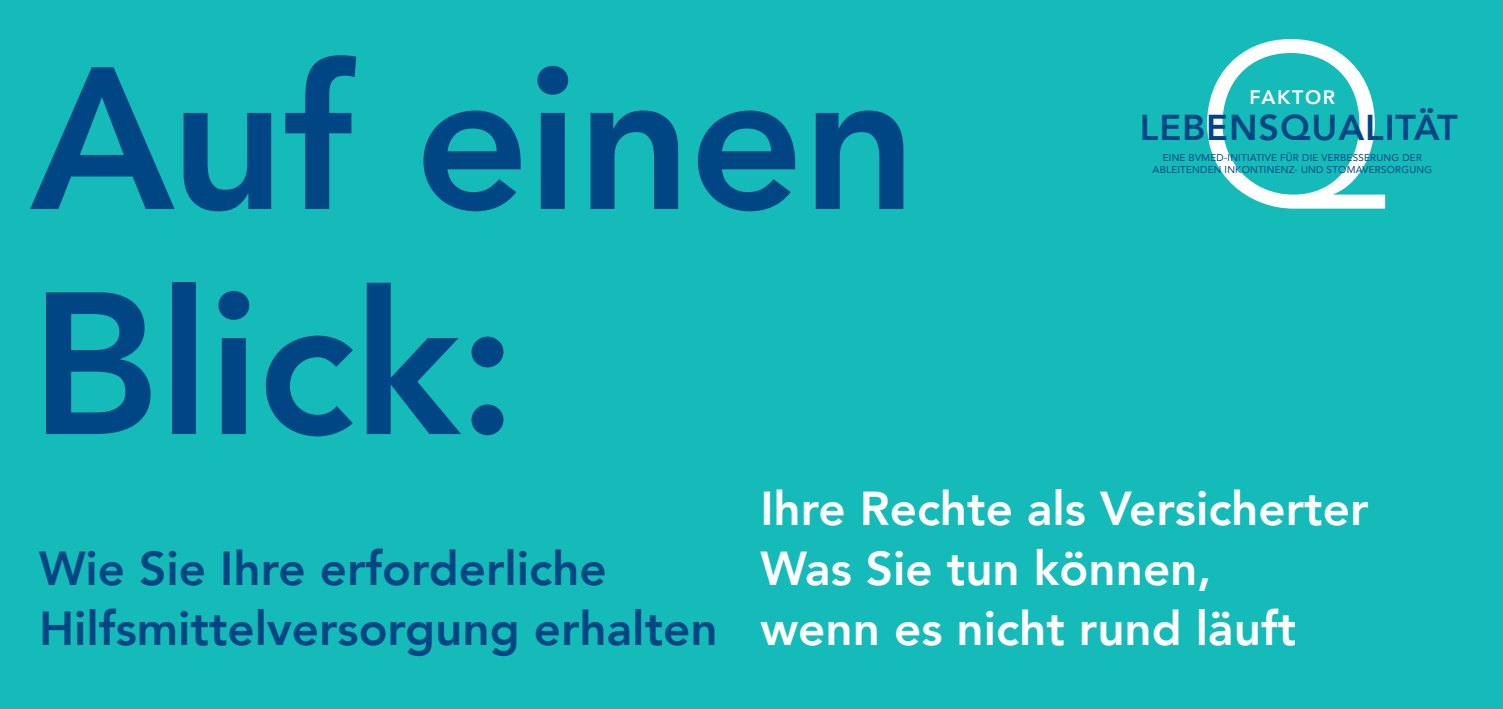
<style>
.page{position:relative;width:1503px;height:709px;background:#fff}
.page>*{position:absolute;margin:0;border:0;box-sizing:border-box;transform-origin:0 0}
.t1{font:800 200px/225px "Avenir";letter-spacing:-.01em;color:#004684}
.t2{font:800 47.5px/60px "Avenir";color:#fff}
.t3{font:800 47.5px/60px "Avenir";color:#004684}
.t4{font:800 35.75px "Avenir";letter-spacing:.025em;color:#004684}
.t5{font:800 19.5px "Avenir";letter-spacing:.085em;color:#fff}
.t6{font:9.75px/12px "Avenir";letter-spacing:.025em;color:#004684;text-align:center}
</style>
<div class="page">
<div style="left:0;top:0;width:1502px;height:709px;background:#15bbb9"></div>
<svg style="left:1207px;top:39px;width:178px;height:170px"></svg>
<h1 class="t1" style="left:30px;top:27px;width:888px">Auf einen<br>Blick:</h1>
<h3 class="t5" style="left:1249px;top:82px;width:87px">FAKTOR</h3>
<h3 class="t4" style="left:1139px;top:100px;width:319px">LEBENSQUALITÄT</h3>
<p class="t6" style="left:1152px;top:151px;width:281px">EINE BVMED-INITIATIVE FÜR DIE VERBESSERUNG DER<br>ABLEITENDEN INKONTINENZ- UND STOMAVERSORGUNG</p>
<h2 class="t3" style="left:39px;top:538px;width:680px">Wie Sie Ihre erforderliche<br>Hilfsmittelversorgung erhalten</h2>
<h2 class="t2" style="left:760px;top:478px;width:609px">Ihre Rechte als Versicherter<br>Was Sie tun können,<br>wenn es nicht rund läuft</h2>
</div>
